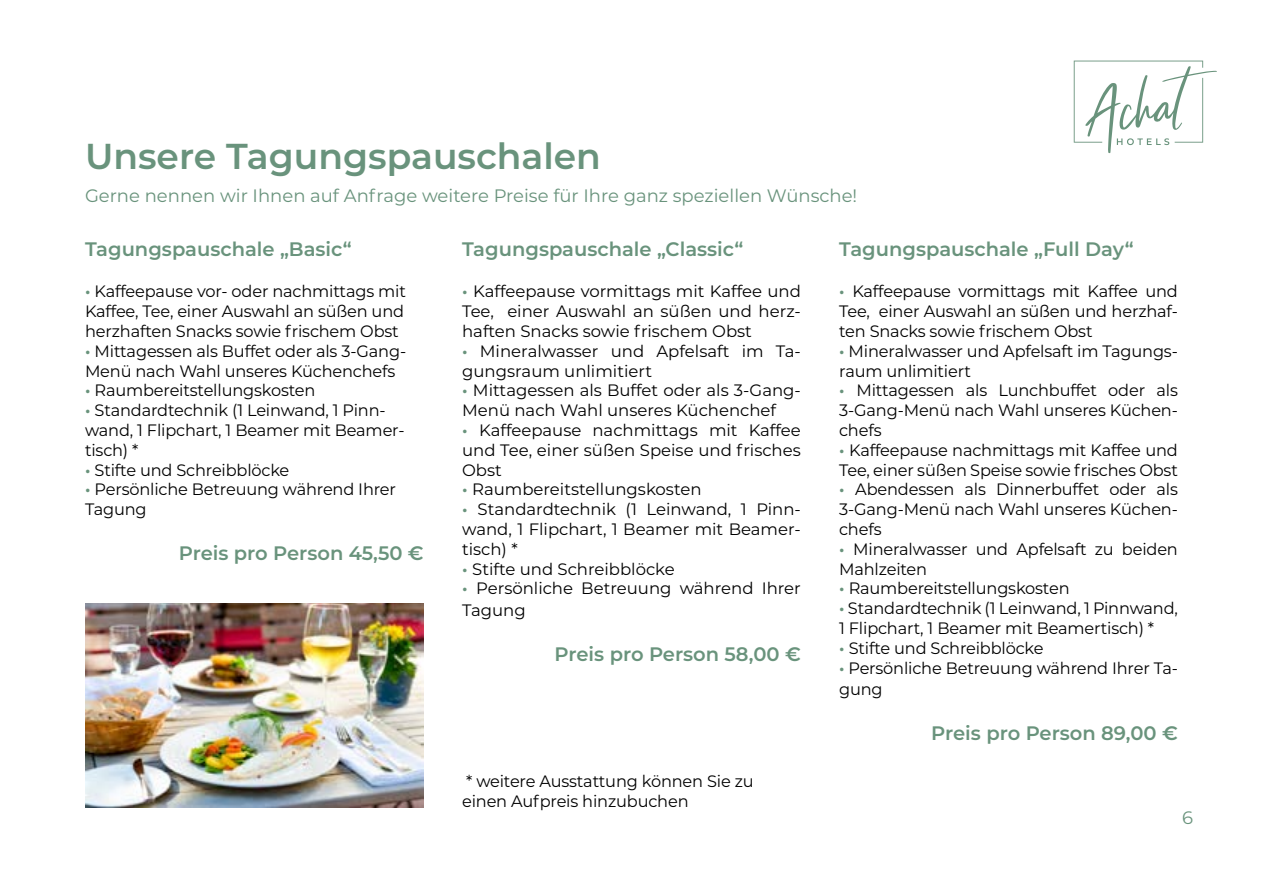
<style>
.page{position:relative;width:1263px;height:893px;background:#fff}
.page>*{position:absolute;margin:0;border:0;box-sizing:border-box;transform-origin:0 0}
.t1{font:600 36px "Montserrat";color:#69937c}
.t2{font:600 19.5px "Montserrat";color:#69937c}
.t3{font:18px "Montserrat";color:#69937c}
.t4{font:16.5px/19.8px "Montserrat";letter-spacing:-.01em;color:#000}
.s1{font-weight:600;color:#69937c}
</style>
<div class="page">
<svg style="left:1074px;top:61px;width:143px;height:92px"></svg>
<img style="left:85px;top:604px;width:339px;height:204px">
<h1 class="t1" style="left:85px;top:130px;width:517px">Unsere Tagungspauschalen</h1>
<p class="t3" style="left:85px;top:183px;width:774px">Gerne nennen wir Ihnen auf Anfrage weitere Preise für Ihre ganz speziellen Wünsche!</p>
<p class="t2" style="left:85px;top:235px;width:268px">Tagungspauschale „Basic“</p>
<p class="t4" style="left:85px;top:281px;width:322px;text-align:justify"><span class="s1">•</span> Kaffeepause vor- oder nachmittags mit Kaffee, Tee, einer Auswahl an süßen und herzhaften Snacks sowie frischem Obst</p>
<p class="t4" style="left:85px;top:340px;width:323px"><span class="s1">•</span> Mittagessen als Buffet oder als 3-Gang-<br>Menü nach Wahl unseres Küchenchefs</p>
<p class="t4" style="left:85px;top:380px;width:232px"><span class="s1">•</span> Raumbereitstellungskosten</p>
<p class="t4" style="left:85px;top:400px;width:321px"><span class="s1">•</span> Standardtechnik (1 Leinwand, 1 Pinn&shy;wand, 1 Flipchart, 1 Beamer mit Beamer&shy;tisch) *</p>
<p class="t4" style="left:85px;top:459px;width:206px"><span class="s1">•</span> Stifte und Schreibblöcke</p>
<p class="t4" style="left:85px;top:479px;width:312px"><span class="s1">•</span> Persönliche Betreuung während Ihrer<br>Tagung</p>
<p class="t2" style="left:179px;top:539px;width:246px">Preis pro Person 45,50 €</p>
<p class="t2" style="left:462px;top:235px;width:283px">Tagungspauschale „Classic“</p>
<p class="t4" style="left:462px;top:281px;width:340px;text-align:justify"><span class="s1">•</span> Kaffeepause vormittags mit Kaffee und Tee, einer Auswahl an süßen und herz&shy;haften Snacks sowie frischem Obst</p>
<p class="t4" style="left:462px;top:340px;width:340px"><span class="s1">•</span> Mineralwasser und Apfelsaft im Ta&shy;gungsraum unlimitiert</p>
<p class="t4" style="left:462px;top:380px;width:340px"><span class="s1">•</span> Mittagessen als Buffet oder als 3-Gang-<br>Menü nach Wahl unseres Küchenchef</p>
<p class="t4" style="left:462px;top:420px;width:340px;text-align:justify"><span class="s1">•</span> Kaffeepause nachmittags mit Kaffee und Tee, einer süßen Speise und frisches Obst</p>
<p class="t4" style="left:462px;top:479px;width:241px"><span class="s1">•</span> Raumbereitstellungskosten</p>
<p class="t4" style="left:462px;top:499px;width:340px;text-align:justify"><span class="s1">•</span> Standardtechnik (1 Leinwand, 1 Pinn&shy;wand, 1 Flipchart, 1 Beamer mit Beamer&shy;tisch) *</p>
<p class="t4" style="left:462px;top:558px;width:214px"><span class="s1">•</span> Stifte und Schreibblöcke</p>
<p class="t4" style="left:462px;top:577px;width:340px;line-height:21.6px"><span class="s1">•</span> Persönliche Betreuung während Ihrer<br>Tagung</p>
<p class="t2" style="left:555px;top:640px;width:248px">Preis pro Person 58,00 €</p>
<p class="t4" style="left:462px;top:770px;width:293px">* weitere Ausstattung können Sie zu einen Aufpreis hinzubuchen</p>
<p class="t2" style="left:839px;top:235px;width:296px">Tagungspauschale „Full Day“</p>
<p class="t4" style="left:839px;top:281px;width:340px;text-align:justify"><span class="s1">•</span> Kaffeepause vormittags mit Kaffee und Tee, einer Auswahl an süßen und herzhaf&shy;ten Snacks sowie frischem Obst</p>
<p class="t4" style="left:839px;top:340px;width:340px"><span class="s1">•</span> Mineralwasser und Apfelsaft im Tagungs&shy;raum unlimitiert</p>
<p class="t4" style="left:839px;top:380px;width:340px;text-align:justify"><span class="s1">•</span> Mittagessen als Lunchbuffet oder als 3-Gang-Menü nach Wahl unseres Küchen&shy;chefs</p>
<p class="t4" style="left:839px;top:439px;width:340px"><span class="s1">•</span> Kaffeepause nachmittags mit Kaffee und<br>Tee, einer süßen Speise sowie frisches Obst</p>
<p class="t4" style="left:839px;top:479px;width:340px;text-align:justify"><span class="s1">•</span> Abendessen als Dinnerbuffet oder als 3-Gang-Menü nach Wahl unseres Küchen&shy;chefs</p>
<p class="t4" style="left:839px;top:538px;width:340px"><span class="s1">•</span> Mineralwasser und Apfelsaft zu beiden<br>Mahlzeiten</p>
<p class="t4" style="left:839px;top:578px;width:232px"><span class="s1">•</span> Raumbereitstellungskosten</p>
<p class="t4" style="left:839px;top:598px;width:340px"><span class="s1">•</span> Standardtechnik (1 Leinwand, 1 Pinnwand,<br>1 Flipchart, 1 Beamer mit Beamertisch) *</p>
<p class="t4" style="left:839px;top:637px;width:206px"><span class="s1">•</span> Stifte und Schreibblöcke</p>
<p class="t4" style="left:839px;top:656px;width:340px;line-height:21.6px"><span class="s1">•</span> Persönliche Betreuung während Ihrer Ta&shy;gung</p>
<p class="t2" style="left:931px;top:719px;width:248px">Preis pro Person 89,00 €</p>
<p class="t3" style="left:1182px;top:805px;width:12px">6</p>
</div>
